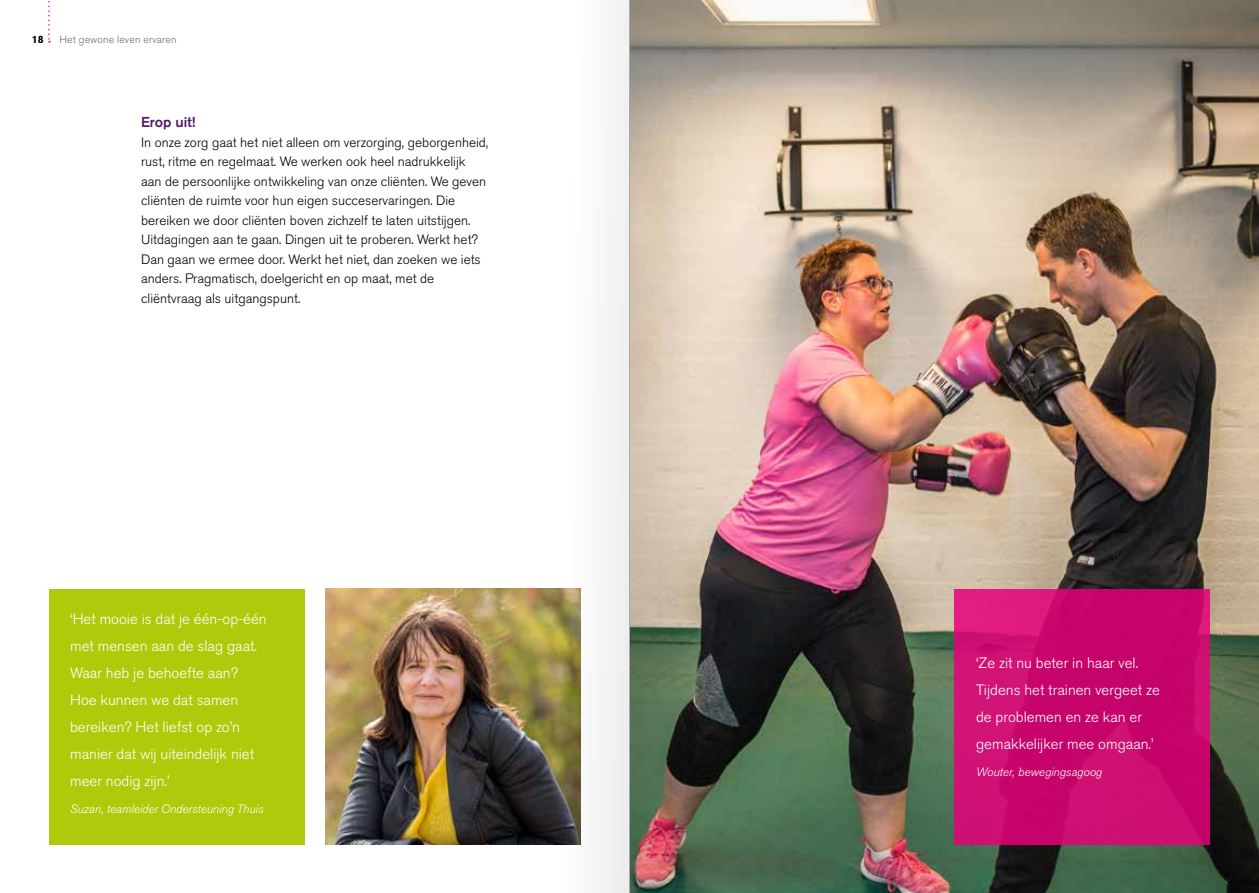
<style>
.page{position:relative;width:1259px;height:893px;background:#fff}
.page>*{position:absolute;margin:0;border:0;box-sizing:border-box;transform-origin:0 0}
.t1{font:300 15px/27px "Akzidenz Grotesk BE";color:#fff}
.t2{font:500 14.25px "Akzidenz Grotesk BE";color:#511966}
.t3{font:300 13.5px/19.5px "Akzidenz Grotesk BE";color:#000}
.t4{font:italic 300 12px "Akzidenz Grotesk BE";color:#fff}
.t5{font:300 10.5px "Akzidenz Grotesk BE";letter-spacing:.01em;color:#706f6f}
.t6{font:700 10.5px "Akzidenz Grotesk BE";color:#000}
</style>
<div class="page">
<svg style="left:48px;top:1px;width:2px;height:42px"></svg>
<div style="left:49px;top:589px;width:255px;height:255px;background:#afca0b"></div>
<img style="left:325px;top:589px;width:178px;height:255px">
<img style="left:755px;top:0;width:504px;height:893px">
<svg style="left:955px;top:589px;width:255px;height:255px;background:#cb0a6f"></svg>
<img style="left:630px;top:0;width:125px;height:893px">
<svg style="left:503px;top:0;width:126px;height:893px"></svg>
<hr style="left:629px;top:0;width:1px;height:893px;background:#aaa">
<p class="t6" style="left:32px;top:33px;width:13px">18</p>
<p class="t5" style="left:60px;top:33px;width:119px">Het gewone leven ervaren</p>
<p class="t2" style="left:141px;top:114px;width:56px">Erop uit!</p>
<p class="t3" style="left:141px;top:133px;width:349px">In onze zorg gaat het niet alleen om verzorging, geborgenheid, rust, ritme en regelmaat. We werken ook heel nadrukkelijk aan de persoonlijke ontwikkeling van onze cliënten. We geven cliënten de ruimte voor hun eigen succeservaringen. Die bereiken we door cliënten boven zichzelf te laten uitstijgen.<br>Uitdagingen aan te gaan. Dingen uit te proberen. Werkt het?<br>Dan gaan we ermee door. Werkt het niet, dan zoeken we iets anders. Pragmatisch, doelgericht en op maat, met de cliëntvraag als uitgangspunt.</p>
<p class="t1" style="left:70px;top:605px;width:198px">‘Het mooie is dat je één-op-één met mensen aan de slag gaat.<br>Waar heb je behoefte aan?<br>Hoe kunnen we dat samen bereiken? Het liefst op zo’n manier dat wij uiteindelijk niet meer nodig zijn.’</p>
<p class="t4" style="left:70px;top:802px;width:195px">Suzan, teamleider Ondersteuning Thuis</p>
<p class="t1" style="left:976px;top:649px;width:185px">‘Ze zit nu beter in haar vel.<br>Tijdens het trainen vergeet ze de problemen en ze kan er gemakkelijker mee omgaan.’</p>
<p class="t4" style="left:976px;top:765px;width:127px">Wouter, bewegingsagoog</p>
</div>
